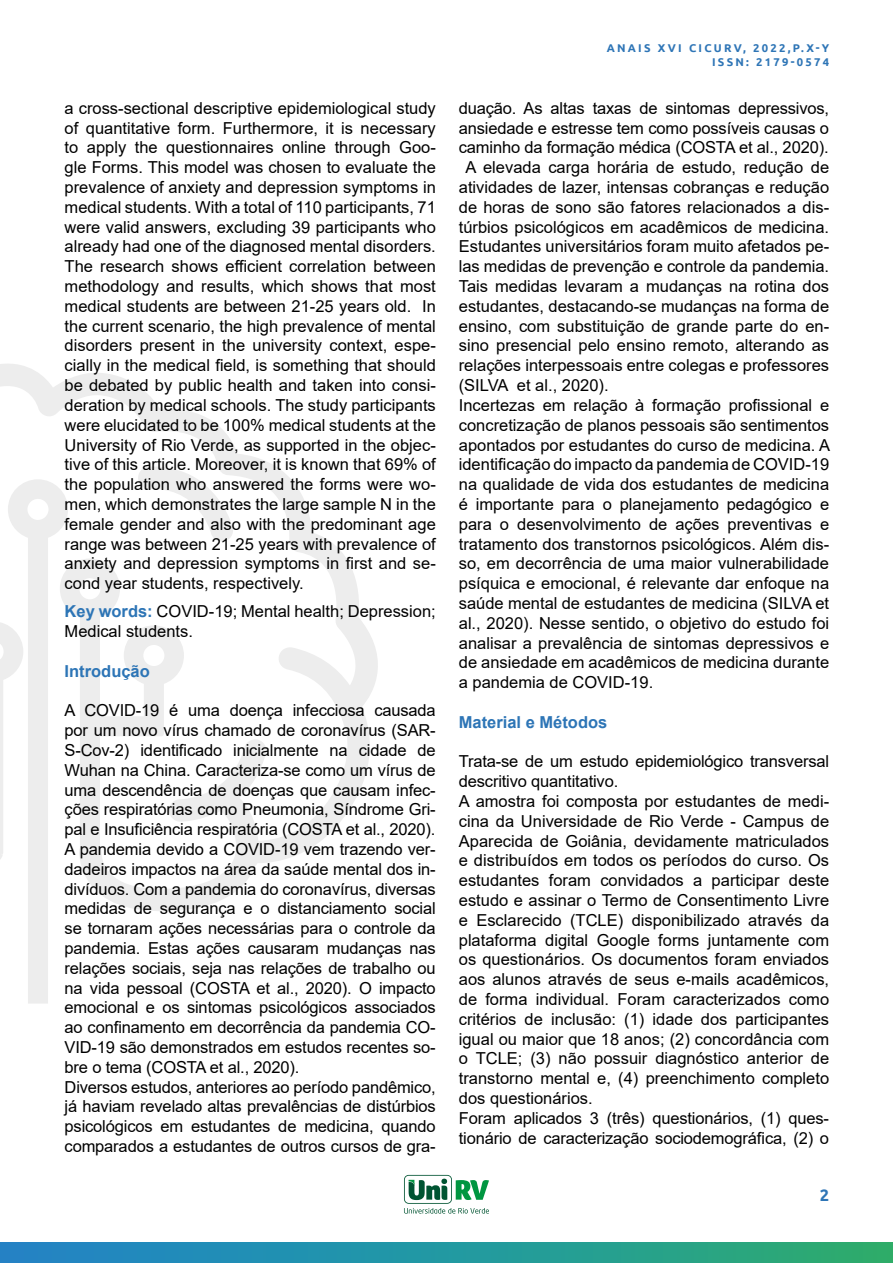
<style>
.page{position:relative;width:893px;height:1263px;background:#fff}
.page>*{position:absolute;margin:0;border:0;box-sizing:border-box;transform-origin:0 0}
.t1{font:16.5px/19.8px "Arial";color:#000}
.t2{font:700 16.5px "Arial";color:#2d75b6}
.t3{font:700 16.5px "Ubuntu";color:#2e75b6}
.t4{font:700 11.25px/13.5px "Ubuntu";letter-spacing:.2em;color:#2e75b6;text-align:right}
.s1{font-weight:700;color:#2d75b6}
</style>
<div class="page">
<div style="left:28px;top:911px;width:20px;height:92px;background:#ededed"></div>
<svg style="left:0;top:364px;width:378px;height:547px"></svg>
<svg style="left:138px;top:464px;width:95px;height:78px"></svg>
<div style="left:0;top:1242px;width:893px;height:21px;background:linear-gradient(to right,#1f83cd,#2bad70)"></div>
<svg style="left:404px;top:1175px;width:85px;height:38px"></svg>
<p class="t1" style="left:65px;top:98px;width:373px;text-align:justify">a cross-sectional descriptive epidemiological study of quantitative form. Furthermore, it is necessary to apply the questionnaires online through Goo&shy;gle Forms. This model was chosen to evaluate the prevalence of anxiety and depression symptoms in medical students. With a total of 110 participants, 71 were valid answers, excluding 39 participants who already had one of the diagnosed mental disorders.<br>The research shows efficient correlation between methodology and results, which shows that most medical students are between 21-25 years old. In the current scenario, the high prevalence of mental disorders present in the university context, espe&shy;cially in the medical field, is something that should be debated by public health and taken into consi&shy;deration by medical schools. The study participants were elucidated to be 100% medical students at the University of Rio Verde, as supported in the objec&shy;tive of this article. Moreover, it is known that 69% of the population who answered the forms were wo&shy;men, which demonstrates the large sample N in the female gender and also with the predominant age range was between 21-25 years with prevalence of anxiety and depression symptoms in first and se&shy;cond year students, respectively.</p>
<p class="t1" style="left:65px;top:602px;width:373px"><span class="s1">Key words:</span> COVID-19; Mental health; Depression;<br>Medical students.</p>
<p class="t2" style="left:65px;top:659px;width:87px">Introdução</p>
<p class="t1" style="left:65px;top:701px;width:373px">A COVID-19 é uma doença infecciosa causada por um novo vírus chamado de coronavírus (SAR-S-Cov-2) identificado inicialmente na cidade de Wuhan na China. Caracteriza-se como um vírus de uma descendência de doenças que causam infec&shy;ções respiratórias como Pneumonia, Síndrome Gri&shy;pal e Insuficiência respiratória (COSTA et al., 2020).<br>A pandemia devido a COVID-19 vem trazendo ver&shy;dadeiros impactos na área da saúde mental dos in&shy;divíduos. Com a pandemia do coronavírus, diversas medidas de segurança e o distanciamento social se tornaram ações necessárias para o controle da pandemia. Estas ações causaram mudanças nas relações sociais, seja nas relações de trabalho ou na vida pessoal (COSTA et al., 2020). O impacto emocional e os sintomas psicológicos associados ao confinamento em decorrência da pandemia CO-VID-19 são demonstrados em estudos recentes so&shy;bre o tema (COSTA et al., 2020).<br>Diversos estudos, anteriores ao período pandêmico, já haviam revelado altas prevalências de distúrbios psicológicos em estudantes de medicina, quando comparados a estudantes de outros cursos de gra-</p>
<p class="t4" style="left:607px;top:41px;width:224px">ANAIS XVI CICURV, 2022,P.X-Y<br>ISSN: 2179-0574</p>
<p class="t1" style="left:459px;top:98px;width:372px">duação. As altas taxas de sintomas depressivos,</p>
<p class="t1" style="left:459px;top:118px;width:372px">ansiedade e estresse tem como possíveis causas o</p>
<p class="t1" style="left:459px;top:138px;width:371px">caminho da formação médica (COSTA et al., 2020).</p>
<p class="t1" style="left:465px;top:157px;width:365px">A elevada carga horária de estudo, redução de</p>
<p class="t1" style="left:459px;top:177px;width:372px">atividades de lazer, intensas cobranças e redução</p>
<p class="t1" style="left:459px;top:197px;width:372px">de horas de sono são fatores relacionados a dis-</p>
<p class="t1" style="left:459px;top:217px;width:372px">túrbios psicológicos em acadêmicos de medicina.</p>
<p class="t1" style="left:459px;top:237px;width:372px">Estudantes universitários foram muito afetados pe-</p>
<p class="t1" style="left:459px;top:256px;width:372px">las medidas de prevenção e controle da pandemia.</p>
<p class="t1" style="left:459px;top:276px;width:372px">Tais medidas levaram a mudanças na rotina dos</p>
<p class="t1" style="left:459px;top:296px;width:372px">estudantes, destacando-se mudanças na forma de</p>
<p class="t1" style="left:459px;top:316px;width:372px">ensino, com substituição de grande parte do en-</p>
<p class="t1" style="left:459px;top:336px;width:372px">sino presencial pelo ensino remoto, alterando as</p>
<p class="t1" style="left:459px;top:355px;width:372px">relações interpessoais entre colegas e professores</p>
<p class="t1" style="left:459px;top:375px;width:151px">(SILVA et al., 2020).</p>
<p class="t1" style="left:459px;top:395px;width:372px">Incertezas em relação à formação profissional e</p>
<p class="t1" style="left:459px;top:415px;width:372px">concretização de planos pessoais são sentimentos</p>
<p class="t1" style="left:459px;top:435px;width:373px">apontados por estudantes do curso de medicina. A</p>
<p class="t1" style="left:459px;top:454px;width:372px">identificação do impacto da pandemia de COVID-19</p>
<p class="t1" style="left:459px;top:474px;width:372px">na qualidade de vida dos estudantes de medicina</p>
<p class="t1" style="left:459px;top:494px;width:372px">é importante para o planejamento pedagógico e</p>
<p class="t1" style="left:459px;top:514px;width:372px">para o desenvolvimento de ações preventivas e</p>
<p class="t1" style="left:459px;top:534px;width:372px">tratamento dos transtornos psicológicos. Além dis-</p>
<p class="t1" style="left:459px;top:553px;width:372px">so, em decorrência de uma maior vulnerabilidade</p>
<p class="t1" style="left:459px;top:573px;width:372px">psíquica e emocional, é relevante dar enfoque na</p>
<p class="t1" style="left:459px;top:593px;width:372px">saúde mental de estudantes de medicina (SILVA et</p>
<p class="t1" style="left:459px;top:613px;width:372px">al., 2020). Nesse sentido, o objetivo do estudo foi</p>
<p class="t1" style="left:459px;top:633px;width:372px">analisar a prevalência de sintomas depressivos e</p>
<p class="t1" style="left:459px;top:652px;width:372px">de ansiedade em acadêmicos de medicina durante</p>
<p class="t1" style="left:459px;top:672px;width:196px">a pandemia de COVID-19.</p>
<p class="t2" style="left:459px;top:710px;width:150px">Material e Métodos</p>
<p class="t1" style="left:459px;top:751px;width:372px">Trata-se de um estudo epidemiológico transversal descritivo quantitativo.<br>A amostra foi composta por estudantes de medi&shy;cina da Universidade de Rio Verde - Campus de Aparecida de Goiânia, devidamente matriculados e distribuídos em todos os períodos do curso. Os estudantes foram convidados a participar deste estudo e assinar o Termo de Consentimento Livre e Esclarecido (TCLE) disponibilizado através da plataforma digital Google forms juntamente com os questionários. Os documentos foram enviados aos alunos através de seus e-mails acadêmicos, de forma individual. Foram caracterizados como critérios de inclusão: (1) idade dos participantes igual ou maior que 18 anos; (2) concordância com o TCLE; (3) não possuir diagnóstico anterior de transtorno mental e, (4) preenchimento completo dos questionários.<br>Foram aplicados 3 (três) questionários, (1) ques&shy;tionário de caracterização sociodemográfica, (2) o</p>
<p class="t3" style="left:820px;top:1185px;width:11px">2</p>
</div>
